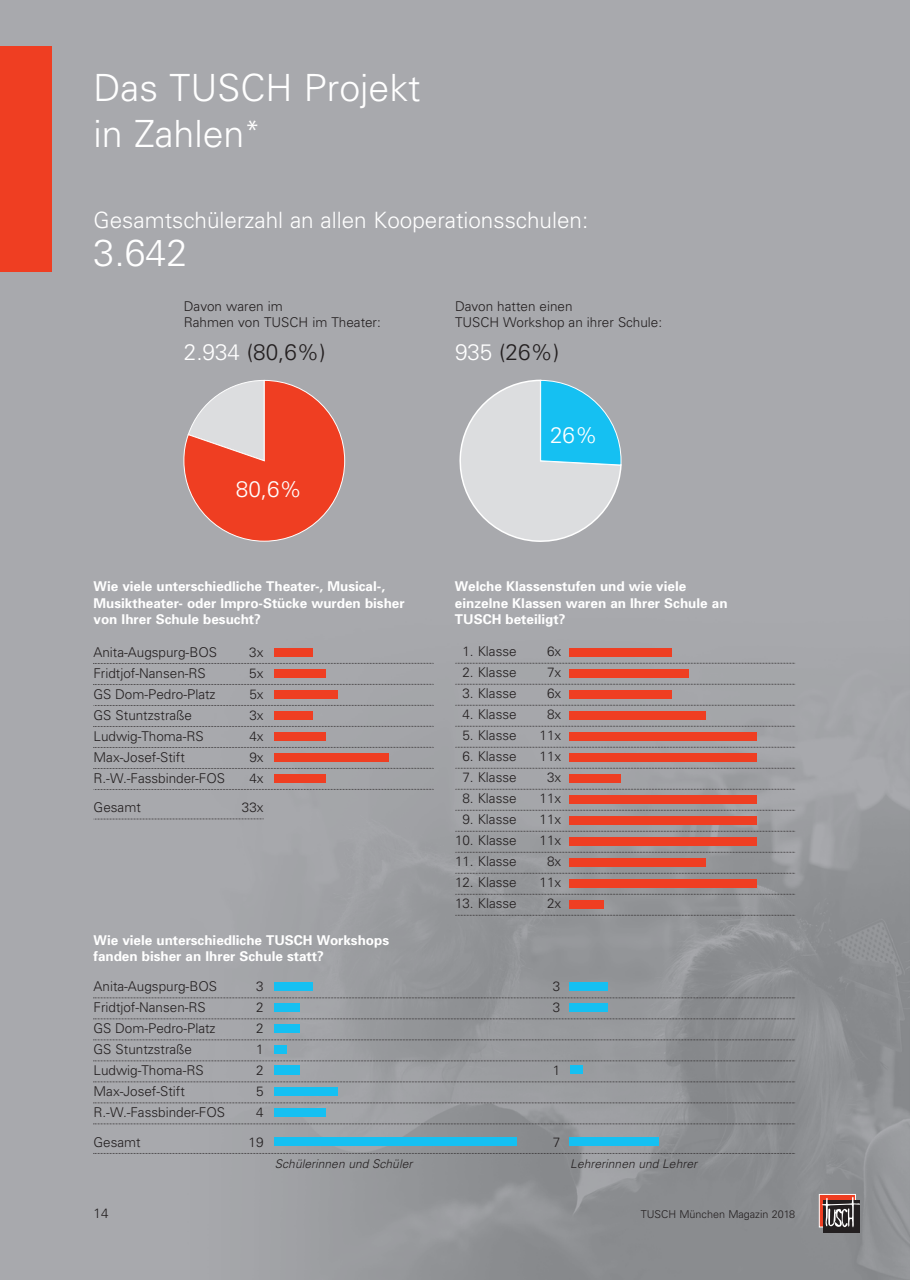
<style>
.page{position:relative;width:910px;height:1280px;background:#a8a9ad}
.page>*{position:absolute;margin:0;border:0;box-sizing:border-box;transform-origin:0 0}
.t1{font:300 37.5px/45px "Univers";color:#fff}
.t2{font:300 22.5px "Univers";color:#fff}
.t3{font:300 22.5px "Univers";color:#231f20}
.t4{font:300 13.5px/16.5px "Univers";color:#231f20}
.t5{font:700 13.5px/16.5px "Univers";color:#fff}
.t6{font:italic 300 12px "Univers";color:#231f20}
.t7{font:300 10.8px "Univers";color:#231f20}
.s1{color:#fff}
</style>
<div class="page">
<img style="left:142px;top:648px;width:768px;height:632px">
<svg style="left:93px;top:663px;width:341px;height:1px"></svg>
<svg style="left:93px;top:684px;width:341px;height:1px"></svg>
<svg style="left:94px;top:705px;width:340px;height:1px"></svg>
<svg style="left:94px;top:726px;width:340px;height:1px"></svg>
<svg style="left:94px;top:747px;width:340px;height:1px"></svg>
<svg style="left:94px;top:768px;width:340px;height:1px"></svg>
<svg style="left:94px;top:789px;width:340px;height:1px"></svg>
<svg style="left:94px;top:818px;width:170px;height:2px"></svg>
<svg style="left:183px;top:380px;width:162px;height:162px"></svg>
<svg style="left:459px;top:379px;width:163px;height:163px"></svg>
<div style="left:819px;top:1194px;width:36px;height:33px;background:#ef3e22"></div>
<div style="left:819px;top:1194px;width:37px;height:33px;border:1px solid #fff"></div>
<div style="left:823px;top:1200px;width:37px;height:33px;background:#231f20"></div>
<svg style="left:822px;top:1195px;width:39px;height:35px"></svg>
<div style="left:0;top:47px;width:51px;height:225px;background:#ef3e22"></div>
<div style="left:570px;top:648px;width:102px;height:9px;background:#ef3e22"></div>
<div style="left:275px;top:648px;width:38px;height:9px;background:#ef3e22"></div>
<div style="left:275px;top:669px;width:51px;height:9px;background:#ef3e22"></div>
<div style="left:275px;top:690px;width:63px;height:9px;background:#ef3e22"></div>
<div style="left:275px;top:711px;width:38px;height:9px;background:#ef3e22"></div>
<div style="left:275px;top:732px;width:51px;height:9px;background:#ef3e22"></div>
<div style="left:275px;top:753px;width:114px;height:9px;background:#ef3e22"></div>
<div style="left:275px;top:774px;width:51px;height:9px;background:#ef3e22"></div>
<svg style="left:94px;top:997px;width:701px;height:1px"></svg>
<svg style="left:94px;top:1018px;width:701px;height:1px"></svg>
<svg style="left:94px;top:1039px;width:701px;height:1px"></svg>
<svg style="left:94px;top:1060px;width:701px;height:1px"></svg>
<svg style="left:94px;top:1081px;width:701px;height:1px"></svg>
<svg style="left:94px;top:1102px;width:701px;height:1px"></svg>
<svg style="left:94px;top:1123px;width:701px;height:1px"></svg>
<svg style="left:94px;top:1153px;width:701px;height:1px"></svg>
<div style="left:570px;top:982px;width:38px;height:9px;background:#15c0f2"></div>
<div style="left:274px;top:982px;width:39px;height:9px;background:#15c0f2"></div>
<div style="left:274px;top:1003px;width:26px;height:9px;background:#15c0f2"></div>
<div style="left:274px;top:1024px;width:26px;height:9px;background:#15c0f2"></div>
<div style="left:274px;top:1045px;width:13px;height:9px;background:#15c0f2"></div>
<div style="left:274px;top:1065px;width:26px;height:10px;background:#15c0f2"></div>
<div style="left:274px;top:1087px;width:64px;height:9px;background:#15c0f2"></div>
<div style="left:570px;top:1065px;width:13px;height:9px;background:#15c0f2"></div>
<div style="left:274px;top:1108px;width:51px;height:9px;background:#15c0f2"></div>
<div style="left:570px;top:1003px;width:38px;height:9px;background:#15c0f2"></div>
<div style="left:274px;top:1138px;width:243px;height:8px;background:#15c0f2"></div>
<div style="left:570px;top:1138px;width:89px;height:8px;background:#15c0f2"></div>
<div style="left:570px;top:669px;width:119px;height:9px;background:#ef3e22"></div>
<div style="left:570px;top:690px;width:102px;height:9px;background:#ef3e22"></div>
<div style="left:570px;top:711px;width:136px;height:9px;background:#ef3e22"></div>
<div style="left:570px;top:732px;width:187px;height:9px;background:#ef3e22"></div>
<div style="left:570px;top:753px;width:187px;height:9px;background:#ef3e22"></div>
<div style="left:570px;top:774px;width:51px;height:9px;background:#ef3e22"></div>
<div style="left:570px;top:795px;width:187px;height:9px;background:#ef3e22"></div>
<div style="left:570px;top:816px;width:187px;height:9px;background:#ef3e22"></div>
<div style="left:570px;top:837px;width:187px;height:9px;background:#ef3e22"></div>
<div style="left:570px;top:858px;width:136px;height:9px;background:#ef3e22"></div>
<div style="left:570px;top:879px;width:187px;height:9px;background:#ef3e22"></div>
<div style="left:570px;top:900px;width:34px;height:9px;background:#ef3e22"></div>
<svg style="left:455px;top:663px;width:340px;height:1px"></svg>
<svg style="left:455px;top:684px;width:340px;height:1px"></svg>
<svg style="left:455px;top:705px;width:340px;height:1px"></svg>
<svg style="left:455px;top:726px;width:340px;height:1px"></svg>
<svg style="left:455px;top:747px;width:340px;height:1px"></svg>
<svg style="left:455px;top:768px;width:340px;height:1px"></svg>
<svg style="left:455px;top:789px;width:340px;height:1px"></svg>
<svg style="left:455px;top:810px;width:340px;height:1px"></svg>
<svg style="left:455px;top:831px;width:340px;height:1px"></svg>
<svg style="left:455px;top:852px;width:340px;height:1px"></svg>
<svg style="left:455px;top:873px;width:340px;height:1px"></svg>
<svg style="left:455px;top:894px;width:340px;height:1px"></svg>
<svg style="left:455px;top:915px;width:340px;height:1px"></svg>
<h1 class="t1" style="left:94px;top:66px;width:329px">Das TUSCH Projekt in Zahlen<sup>*</sup></h1>
<h2 class="t2" style="left:94px;top:207px;width:496px">Gesamtschülerzahl an allen Kooperationsschulen:</h2>
<h1 class="t1" style="left:94px;top:230px;width:95px">3.642</h1>
<p class="t4" style="left:184px;top:298px;width:198px">Davon waren im<br>Rahmen von TUSCH im Theater:</p>
<h2 class="t3" style="left:184px;top:339px;width:143px"><span class="s1">2.934</span> (80,6%)</h2>
<p class="t4" style="left:455px;top:298px;width:209px">Davon hatten einen<br>TUSCH Workshop an ihrer Schule:</p>
<h2 class="t3" style="left:455px;top:339px;width:106px"><span class="s1">935</span> (26%)</h2>
<h2 class="t2" style="left:236px;top:475px;width:68px">80,6%</h2>
<h2 class="t2" style="left:550px;top:421px;width:49px">26%</h2>
<p class="t5" style="left:94px;top:578px;width:313px">Wie viele unterschiedliche Theater-, Musical-,<br>Musiktheater- oder Impro-Stücke wurden bisher von Ihrer Schule besucht?</p>
<p class="t5" style="left:455px;top:578px;width:274px">Welche Klassenstufen und wie viele einzelne Klassen waren an Ihrer Schule an<br>TUSCH beteiligt?</p>
<p class="t4" style="left:93px;top:644px;width:125px">Anita-Augspurg-BOS</p>
<p class="t4" style="left:249px;top:644px;width:16px">3x</p>
<p class="t4" style="left:93px;top:665px;width:114px">Fridtjof-Nansen-RS</p>
<p class="t4" style="left:249px;top:665px;width:16px">5x</p>
<p class="t4" style="left:93px;top:686px;width:124px">GS Dom-Pedro-Platz</p>
<p class="t4" style="left:249px;top:686px;width:16px">5x</p>
<p class="t4" style="left:94px;top:707px;width:100px">GS Stuntzstraße</p>
<p class="t4" style="left:249px;top:707px;width:16px">3x</p>
<p class="t4" style="left:94px;top:728px;width:112px">Ludwig-Thoma-RS</p>
<p class="t4" style="left:249px;top:728px;width:16px">4x</p>
<p class="t4" style="left:94px;top:749px;width:93px">Max-Josef-Stift</p>
<p class="t4" style="left:249px;top:749px;width:16px">9x</p>
<p class="t4" style="left:94px;top:770px;width:133px">R.-W.-Fassbinder-FOS</p>
<p class="t4" style="left:249px;top:770px;width:16px">4x</p>
<p class="t4" style="left:94px;top:799px;width:49px">Gesamt</p>
<p class="t4" style="left:242px;top:799px;width:23px">33x</p>
<p class="t5" style="left:94px;top:931px;width:297px">Wie viele unterschiedliche TUSCH Workshops fanden bisher an Ihrer Schule statt?</p>
<p class="t4" style="left:462px;top:643px;width:56px">1. Klasse</p>
<p class="t4" style="left:547px;top:643px;width:16px">6x</p>
<p class="t4" style="left:462px;top:664px;width:56px">2. Klasse</p>
<p class="t4" style="left:547px;top:664px;width:16px">7x</p>
<p class="t4" style="left:462px;top:685px;width:56px">3. Klasse</p>
<p class="t4" style="left:547px;top:685px;width:16px">6x</p>
<p class="t4" style="left:462px;top:706px;width:56px">4. Klasse</p>
<p class="t4" style="left:547px;top:706px;width:16px">8x</p>
<p class="t4" style="left:462px;top:727px;width:56px">5. Klasse</p>
<p class="t4" style="left:539px;top:727px;width:23px">11x</p>
<p class="t4" style="left:462px;top:748px;width:56px">6. Klasse</p>
<p class="t4" style="left:539px;top:748px;width:23px">11x</p>
<p class="t4" style="left:462px;top:769px;width:56px">7. Klasse</p>
<p class="t4" style="left:547px;top:769px;width:16px">3x</p>
<p class="t4" style="left:462px;top:790px;width:56px">8. Klasse</p>
<p class="t4" style="left:539px;top:790px;width:23px">11x</p>
<p class="t4" style="left:462px;top:811px;width:56px">9. Klasse</p>
<p class="t4" style="left:539px;top:811px;width:23px">11x</p>
<p class="t4" style="left:455px;top:832px;width:63px">10. Klasse</p>
<p class="t4" style="left:539px;top:832px;width:23px">11x</p>
<p class="t4" style="left:455px;top:853px;width:63px">11. Klasse</p>
<p class="t4" style="left:547px;top:853px;width:16px">8x</p>
<p class="t4" style="left:455px;top:874px;width:63px">12. Klasse</p>
<p class="t4" style="left:539px;top:874px;width:23px">11x</p>
<p class="t4" style="left:455px;top:895px;width:63px">13. Klasse</p>
<p class="t4" style="left:547px;top:895px;width:16px">2x</p>
<p class="t4" style="left:94px;top:978px;width:125px">Anita-Augspurg-BOS</p>
<p class="t4" style="left:256px;top:978px;width:9px">3</p>
<p class="t4" style="left:553px;top:978px;width:9px">3</p>
<p class="t4" style="left:94px;top:999px;width:114px">Fridtjof-Nansen-RS</p>
<p class="t4" style="left:256px;top:999px;width:9px">2</p>
<p class="t4" style="left:553px;top:999px;width:9px">3</p>
<p class="t4" style="left:94px;top:1020px;width:124px">GS Dom-Pedro-Platz</p>
<p class="t4" style="left:256px;top:1020px;width:9px">2</p>
<p class="t4" style="left:94px;top:1041px;width:100px">GS Stuntzstraße</p>
<p class="t4" style="left:256px;top:1041px;width:9px">1</p>
<p class="t4" style="left:94px;top:1062px;width:112px">Ludwig-Thoma-RS</p>
<p class="t4" style="left:256px;top:1062px;width:9px">2</p>
<p class="t4" style="left:553px;top:1062px;width:9px">1</p>
<p class="t4" style="left:94px;top:1083px;width:93px">Max-Josef-Stift</p>
<p class="t4" style="left:256px;top:1083px;width:9px">5</p>
<p class="t4" style="left:94px;top:1104px;width:133px">R.-W.-Fassbinder-FOS</p>
<p class="t4" style="left:256px;top:1104px;width:9px">4</p>
<p class="t4" style="left:94px;top:1133px;width:49px">Gesamt</p>
<p class="t4" style="left:249px;top:1133px;width:17px">19</p>
<p class="t4" style="left:553px;top:1133px;width:9px">7</p>
<p class="t6" style="left:275px;top:1156px;width:142px">Schülerinnen und Schüler</p>
<p class="t6" style="left:570px;top:1156px;width:131px">Lehrerinnen und Lehrer</p>
<p class="t4" style="left:94px;top:1205px;width:16px">14</p>
<p class="t7" style="left:641px;top:1208px;width:156px">TUSCH München Magazin 2018</p>
</div>
